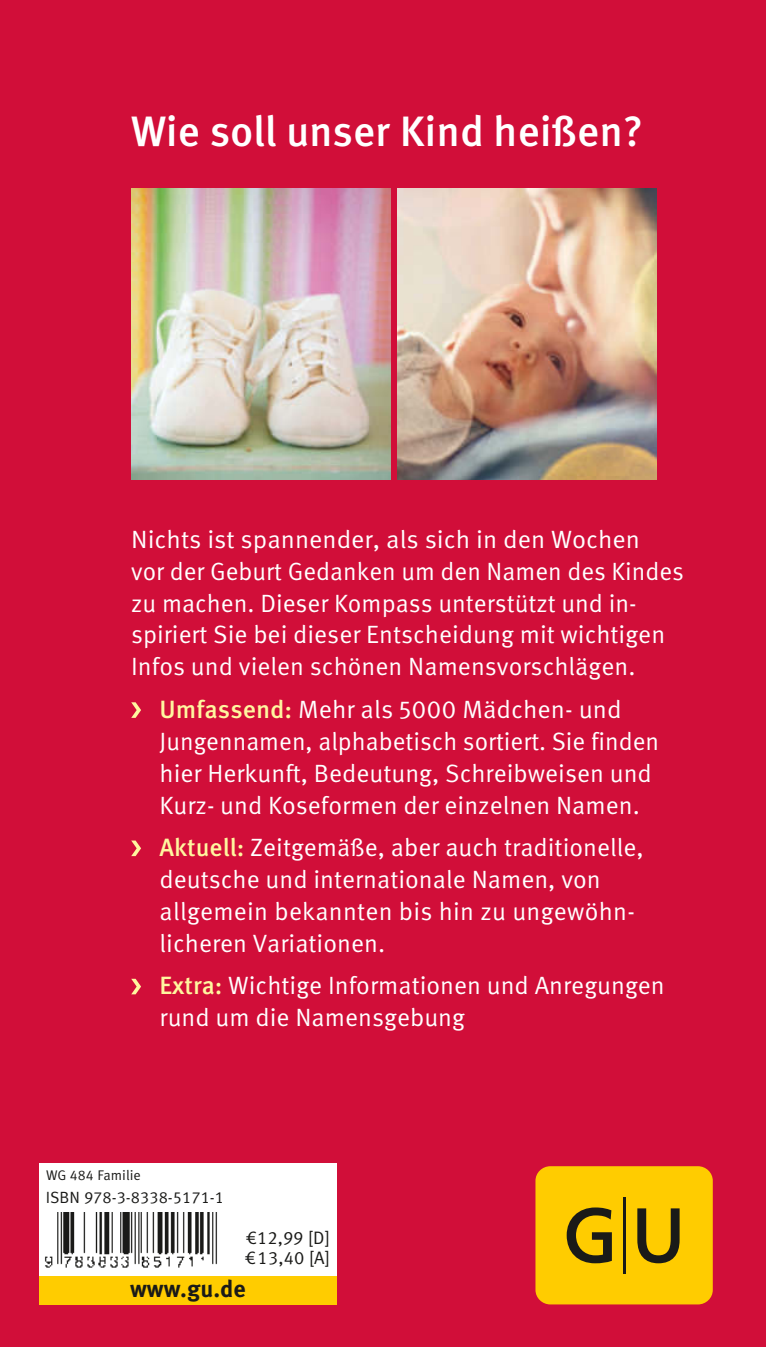
<style>
.page{position:relative;width:766px;height:1347px;background:#fff}
.page>*{position:absolute;margin:0;border:0;box-sizing:border-box;transform-origin:0 0}
.t1{font:500 42.5px "Meta OT";color:#fff}
.t2{font:25px/32px "Meta OT Norm";color:#fff}
.t3{font:700 23.75px "Meta OT";color:#1a1a18}
.t4{font:18px/20px "Meta OT Norm";letter-spacing:.005em;color:#1a1a18}
.t5{font:16.25px "Meta OT Norm";color:#1a1a18}
.t6{font:14px "Meta OT Norm";color:#1a1a18}
.s1{font-family:"Meta OT";font-weight:500;color:#fff69f}
</style>
<div class="page">
<div style="left:0;top:0;width:765px;height:1346px;background:#d10e39"></div>
<svg style="left:131px;top:702px;width:10px;height:16px"></svg>
<svg style="left:131px;top:840px;width:10px;height:16px"></svg>
<svg style="left:131px;top:978px;width:10px;height:16px"></svg>
<div style="left:39px;top:1162px;width:298px;height:142px;background:#fff"></div>
<img style="left:45px;top:1212px;width:172px;height:56px">
<div style="left:39px;top:1276px;width:298px;height:28px;background:#fc0"></div>
<div style="left:535px;top:1166px;width:177px;height:138px;background:#fc0;border-radius:15px"></div>
<svg style="left:566px;top:1207px;width:45px;height:56px"></svg>
<svg style="left:637px;top:1208px;width:42px;height:55px"></svg>
<hr style="left:623px;top:1197px;width:2px;height:76px;background:#1a1a18">
<img style="left:131px;top:189px;width:259px;height:290px">
<img style="left:397px;top:189px;width:259px;height:290px">
<p class="t1" style="left:131px;top:105px;width:513px">Wie soll unser Kind heißen?</p>
<p class="t2" style="left:131px;top:523px;width:554px">Nichts ist spannender, als sich in den Wochen<br>vor der Geburt Gedanken um den Namen des Kindes zu machen. Dieser Kompass unterstützt und in&shy;spiriert Sie bei dieser Entscheidung mit wichtigen Infos und vielen schönen Namensvorschlägen.</p>
<p class="t2" style="left:159px;top:693px;width:501px"><span class="s1">Umfassend:</span> Mehr als 5000 Mädchen- und Jungennamen, alphabetisch sortiert. Sie finden hier Herkunft, Bedeutung, Schreibweisen und Kurz- und Koseformen der einzelnen Namen.</p>
<p class="t2" style="left:159px;top:831px;width:485px"><span class="s1">Aktuell:</span> Zeitgemäße, aber auch traditionelle, deutsche und internationale Namen, von<br>all gemein bekannten bis hin zu ungewöhn&shy;licheren Variationen.</p>
<p class="t2" style="left:159px;top:970px;width:506px"><span class="s1">Extra:</span> Wichtige Informationen und Anregungen rund um die Namensgebung</p>
<p class="t6" style="left:46px;top:1167px;width:96px">WG 484 Familie</p>
<p class="t5" style="left:46px;top:1187px;width:180px">ISBN 978-3-8338-5171-1</p>
<p class="t4" style="left:244px;top:1227px;width:87px">€12,99 [D] € 13,40 [A]</p>
<p class="t3" style="left:130px;top:1273px;width:117px">www.gu.de</p>
</div>
